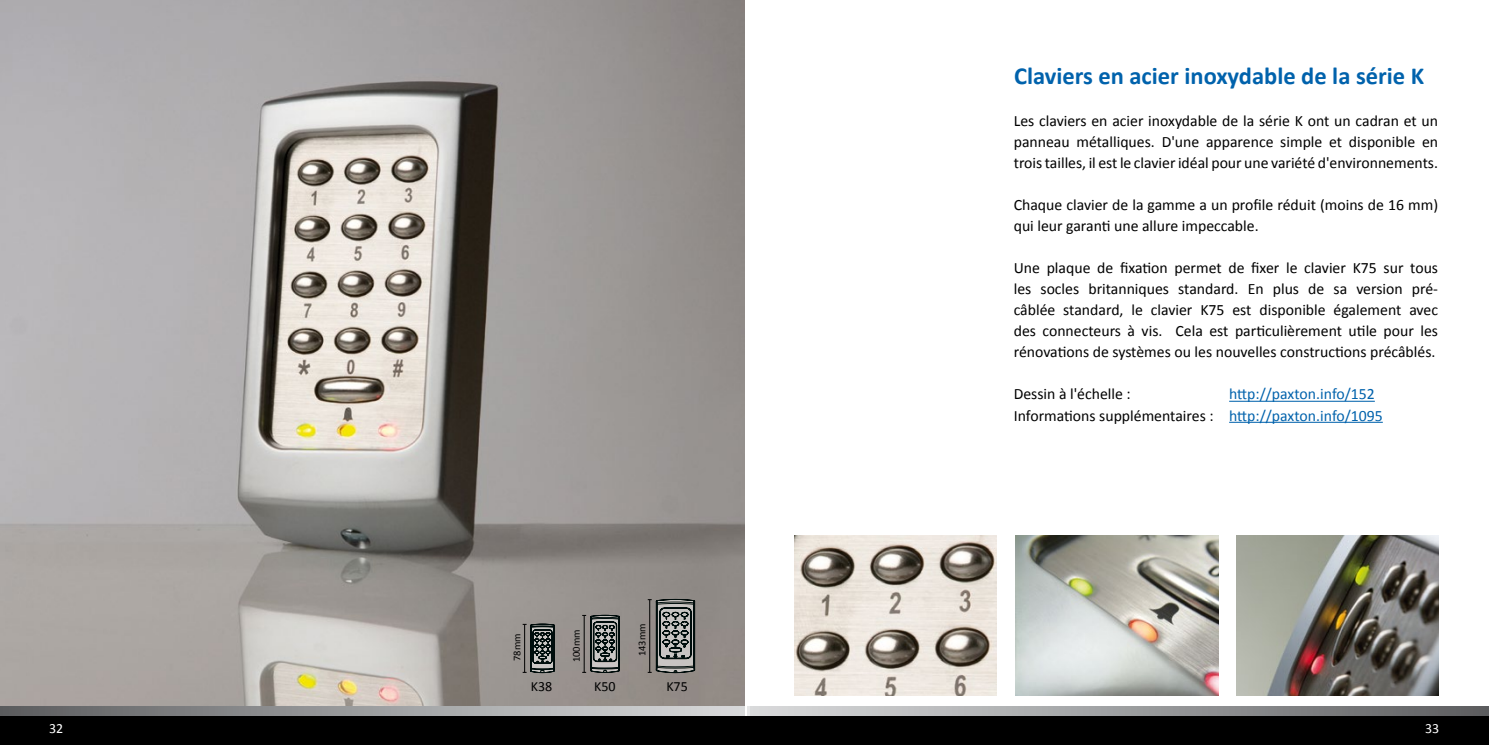
<style>
.page{position:relative;width:1489px;height:745px;background:#fff}
.page>*{position:absolute;margin:0;border:0;box-sizing:border-box;transform-origin:0 0}
.t1{font:700 24.5px "Calibri";color:#0062ac}
.t2{font:15.75px/21px "Calibri";color:#000;text-align:justify}
.t3{font:15.75px/21px "Calibri";color:#0062ac}
.t4{font:14px "Calibri";color:#000}
.t5{font:14px "Calibri";color:#fff}
.t6{font:10.5px "Calibri";color:#000}
</style>
<div class="page">
<img style="left:0;top:0;width:744px;height:706px">
<img style="left:794px;top:535px;width:202px;height:159px">
<img style="left:1015px;top:535px;width:202px;height:159px">
<img style="left:1236px;top:535px;width:202px;height:159px">
<hr style="left:1228px;top:400px;width:146px;height:1px;background:#0062ac">
<hr style="left:1228px;top:421px;width:154px;height:1px;background:#0062ac">
<svg style="left:647px;top:595px;width:48px;height:83px;background:#737472"></svg>
<svg style="left:582px;top:609px;width:38px;height:70px;background:#6b6d6a"></svg>
<svg style="left:522px;top:623px;width:33px;height:49px;background:#555a58"></svg>
<div style="left:743px;top:706px;width:745px;height:38px;background:linear-gradient(to right,#dddee0,#5e5f61)"></div>
<div style="left:743px;top:715px;width:745px;height:29px;background:#000"></div>
<div style="left:0;top:706px;width:744px;height:38px;background:linear-gradient(to right,#5d5e60,#dadcdd)"></div>
<div style="left:0;top:715px;width:745px;height:29px;background:#000"></div>
<h1 class="t1" style="left:1013px;top:60px;width:411px">Claviers en acier inoxydable de la série K</h1>
<p class="t2" style="left:1013px;top:110px;width:426px">Les claviers en acier inoxydable de la série K ont un cadran et un panneau métalliques. D'une apparence simple et disponible en trois tailles, il est le clavier idéal pour une variété d'environnements.</p>
<p class="t2" style="left:1013px;top:194px;width:426px">Chaque clavier de la gamme a un profile réduit (moins de 16 mm) qui leur garanti une allure impeccable.</p>
<p class="t2" style="left:1013px;top:257px;width:426px">Une plaque de fixation permet de fixer le clavier K75 sur tous les socles britanniques standard. En plus de sa version pré&shy;câblée standard, le clavier K75 est disponible également avec des connecteurs à vis. Cela est particulièrement utile pour les rénovations de systèmes ou les nouvelles constructions précâblés.</p>
<p class="t6" style="left:510px;top:660px;width:29px;rotate:-90deg">78mm</p>
<p class="t6" style="left:569px;top:661px;width:34px;rotate:-90deg">100mm</p>
<p class="t6" style="left:635px;top:655px;width:34px;rotate:-90deg">143mm</p>
<p class="t4" style="left:531px;top:677px;width:23px">K38</p>
<p class="t4" style="left:594px;top:677px;width:23px">K50</p>
<p class="t4" style="left:666px;top:677px;width:23px">K75</p>
<p class="t2" style="left:1013px;top:383px;width:201px">Dessin à l'échelle :<br>Informations supplémentaires :</p>
<p class="t3" style="left:1228px;top:383px;width:155px">http://paxton.info/152 http://paxton.info/1095</p>
<p class="t5" style="left:49px;top:719px;width:16px">32</p>
<p class="t5" style="left:1424px;top:719px;width:16px">33</p>
</div>
